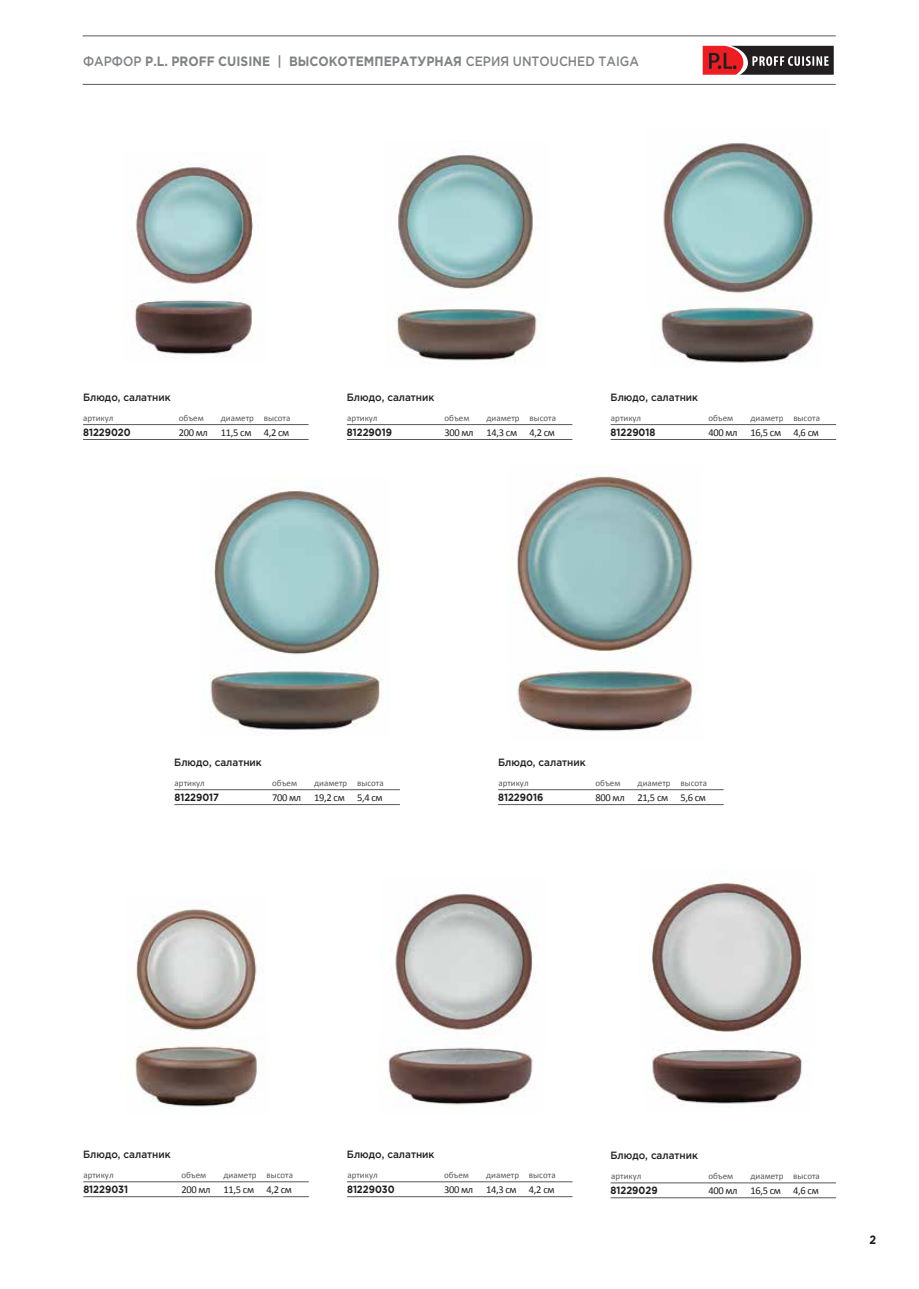
<style>
.page{position:relative;width:919px;height:1289px;background:#fff}
.page>*{position:absolute;margin:0;border:0;box-sizing:border-box;transform-origin:0 0}
.t1{font:700 13.5px "Gotham Pro";color:#808285;scale:.9 1}
.t2{font:700 12px "Gotham Pro";color:#1d1d1b;scale:.9 1}
.t3{font:10.5px "Calibri";letter-spacing:-.03em;color:#231f20}
.t4{font:500 10.5px "Gotham Pro";color:#231f20;scale:.95 1}
.t5{font:700 10.5px "Gotham Pro";color:#231f20;scale:.9 1}
.t6{font:9px "Calibri";color:#58595b}
.s1{font-weight:500}
</style>
<div class="page">
<hr style="left:347px;top:424px;width:225px;height:1px;background:#58595b">
<hr style="left:347px;top:439px;width:225px;height:1px;background:#58595b">
<hr style="left:83px;top:424px;width:225px;height:1px;background:#58595b">
<hr style="left:83px;top:439px;width:225px;height:1px;background:#58595b">
<hr style="left:610px;top:424px;width:226px;height:1px;background:#58595b">
<hr style="left:610px;top:439px;width:226px;height:1px;background:#58595b">
<hr style="left:83px;top:1181px;width:226px;height:1px;background:#58595b">
<hr style="left:83px;top:1196px;width:226px;height:1px;background:#58595b">
<hr style="left:347px;top:1181px;width:225px;height:1px;background:#58595b">
<hr style="left:347px;top:1196px;width:225px;height:1px;background:#58595b">
<hr style="left:174px;top:789px;width:226px;height:1px;background:#58595b">
<hr style="left:174px;top:804px;width:226px;height:1px;background:#58595b">
<hr style="left:498px;top:789px;width:225px;height:1px;background:#58595b">
<hr style="left:498px;top:804px;width:225px;height:1px;background:#58595b">
<hr style="left:83px;top:35px;width:752px;height:1px;background:#58595b">
<hr style="left:83px;top:84px;width:752px;height:1px;background:#58595b">
<svg style="left:702px;top:45px;width:132px;height:30px"></svg>
<svg style="left:702px;top:46px;width:131px;height:29px;background:#713d3f"></svg>
<hr style="left:610px;top:1182px;width:226px;height:1px;background:#58595b">
<hr style="left:610px;top:1197px;width:226px;height:1px;background:#58595b">
<img style="left:133px;top:164px;width:125px;height:121px">
<img style="left:132px;top:299px;width:121px;height:56px">
<img style="left:395px;top:152px;width:141px;height:142px">
<img style="left:395px;top:305px;width:146px;height:58px">
<img style="left:663px;top:143px;width:155px;height:150px">
<img style="left:660px;top:305px;width:155px;height:58px">
<img style="left:211px;top:487px;width:171px;height:170px">
<img style="left:210px;top:669px;width:172px;height:61px">
<img style="left:516px;top:473px;width:181px;height:181px">
<img style="left:517px;top:669px;width:178px;height:63px">
<img style="left:135px;top:909px;width:122px;height:122px">
<img style="left:134px;top:1046px;width:126px;height:61px">
<img style="left:395px;top:893px;width:141px;height:141px">
<img style="left:388px;top:1047px;width:146px;height:59px">
<img style="left:649px;top:870px;width:154px;height:164px">
<img style="left:652px;top:1049px;width:150px;height:55px">
<h1 class="t1" style="left:83px;top:54px;width:619px"><span class="s1">ФАРФОР</span> P.L. PROFF CUISINE | ВЫСОКОТЕМПЕРАТУРНАЯ <span class="s1">СЕРИЯ UNTOUCHED TAIGA</span></h1>
<p class="t4" style="left:83px;top:391px;width:94px">Блюдо, салатник</p>
<p class="t4" style="left:347px;top:391px;width:94px">Блюдо, салатник</p>
<p class="t4" style="left:610px;top:391px;width:94px">Блюдо, салатник</p>
<p class="t5" style="left:347px;top:426px;width:52px">81229019</p>
<p class="t6" style="left:179px;top:412px;width:26px">объем</p>
<p class="t6" style="left:444px;top:412px;width:26px">объем</p>
<p class="t3" style="left:444px;top:426px;width:31px">300 мл</p>
<p class="t6" style="left:221px;top:412px;width:34px">диаметр</p>
<p class="t3" style="left:221px;top:426px;width:32px">11,5 cм</p>
<p class="t6" style="left:83px;top:412px;width:32px">артикул</p>
<p class="t6" style="left:347px;top:412px;width:32px">артикул</p>
<p class="t6" style="left:611px;top:412px;width:32px">артикул</p>
<p class="t6" style="left:264px;top:412px;width:28px">высота</p>
<p class="t3" style="left:264px;top:426px;width:27px">4,2 cм</p>
<p class="t6" style="left:486px;top:412px;width:34px">диаметр</p>
<p class="t3" style="left:486px;top:426px;width:32px">14,3 cм</p>
<p class="t6" style="left:529px;top:412px;width:28px">высота</p>
<p class="t3" style="left:529px;top:426px;width:27px">4,2 cм</p>
<p class="t5" style="left:83px;top:426px;width:54px">81229020</p>
<p class="t3" style="left:179px;top:426px;width:31px">200 мл</p>
<p class="t5" style="left:610px;top:426px;width:51px">81229018</p>
<p class="t6" style="left:708px;top:412px;width:26px">объем</p>
<p class="t3" style="left:708px;top:426px;width:31px">400 мл</p>
<p class="t6" style="left:750px;top:412px;width:34px">диаметр</p>
<p class="t3" style="left:750px;top:426px;width:32px">16,5 cм</p>
<p class="t6" style="left:793px;top:412px;width:28px">высота</p>
<p class="t3" style="left:793px;top:426px;width:27px">4,6 cм</p>
<p class="t4" style="left:174px;top:756px;width:94px">Блюдо, салатник</p>
<p class="t4" style="left:498px;top:756px;width:94px">Блюдо, салатник</p>
<p class="t5" style="left:174px;top:791px;width:51px">81229017</p>
<p class="t5" style="left:498px;top:791px;width:52px">81229016</p>
<p class="t6" style="left:272px;top:777px;width:26px">объем</p>
<p class="t3" style="left:272px;top:791px;width:31px">700 мл</p>
<p class="t6" style="left:314px;top:777px;width:34px">диаметр</p>
<p class="t3" style="left:314px;top:791px;width:32px">19,2 cм</p>
<p class="t6" style="left:175px;top:777px;width:32px">артикул</p>
<p class="t6" style="left:498px;top:777px;width:32px">артикул</p>
<p class="t6" style="left:357px;top:777px;width:28px">высота</p>
<p class="t3" style="left:357px;top:791px;width:27px">5,4 cм</p>
<p class="t6" style="left:595px;top:777px;width:26px">объем</p>
<p class="t3" style="left:595px;top:791px;width:31px">800 мл</p>
<p class="t6" style="left:637px;top:777px;width:34px">диаметр</p>
<p class="t3" style="left:637px;top:791px;width:32px">21,5 cм</p>
<p class="t6" style="left:680px;top:777px;width:28px">высота</p>
<p class="t3" style="left:680px;top:791px;width:27px">5,6 cм</p>
<p class="t4" style="left:83px;top:1148px;width:94px">Блюдо, салатник</p>
<p class="t4" style="left:347px;top:1148px;width:94px">Блюдо, салатник</p>
<p class="t5" style="left:83px;top:1183px;width:51px">81229031</p>
<p class="t5" style="left:347px;top:1183px;width:54px">81229030</p>
<p class="t6" style="left:181px;top:1169px;width:26px">объем</p>
<p class="t3" style="left:181px;top:1182px;width:31px">200 мл</p>
<p class="t6" style="left:223px;top:1169px;width:34px">диаметр</p>
<p class="t3" style="left:223px;top:1182px;width:32px">11,5 cм</p>
<p class="t6" style="left:266px;top:1169px;width:28px">высота</p>
<p class="t3" style="left:266px;top:1182px;width:27px">4,2 cм</p>
<p class="t6" style="left:83px;top:1169px;width:32px">артикул</p>
<p class="t6" style="left:347px;top:1169px;width:32px">артикул</p>
<p class="t6" style="left:444px;top:1169px;width:26px">объем</p>
<p class="t3" style="left:444px;top:1182px;width:31px">300 мл</p>
<p class="t6" style="left:486px;top:1169px;width:34px">диаметр</p>
<p class="t3" style="left:486px;top:1182px;width:32px">14,3 cм</p>
<p class="t6" style="left:529px;top:1169px;width:28px">высота</p>
<p class="t3" style="left:529px;top:1182px;width:27px">4,2 cм</p>
<p class="t4" style="left:610px;top:1149px;width:94px">Блюдо, салатник</p>
<p class="t5" style="left:610px;top:1184px;width:54px">81229029</p>
<p class="t6" style="left:611px;top:1170px;width:32px">артикул</p>
<p class="t6" style="left:708px;top:1170px;width:26px">объем</p>
<p class="t3" style="left:708px;top:1184px;width:31px">400 мл</p>
<p class="t6" style="left:750px;top:1170px;width:34px">диаметр</p>
<p class="t3" style="left:750px;top:1184px;width:32px">16,5 cм</p>
<p class="t6" style="left:793px;top:1170px;width:28px">высота</p>
<p class="t3" style="left:793px;top:1184px;width:27px">4,6 cм</p>
<h2 class="t2" style="left:869px;top:1232px;width:9px">2</h2>
</div>
